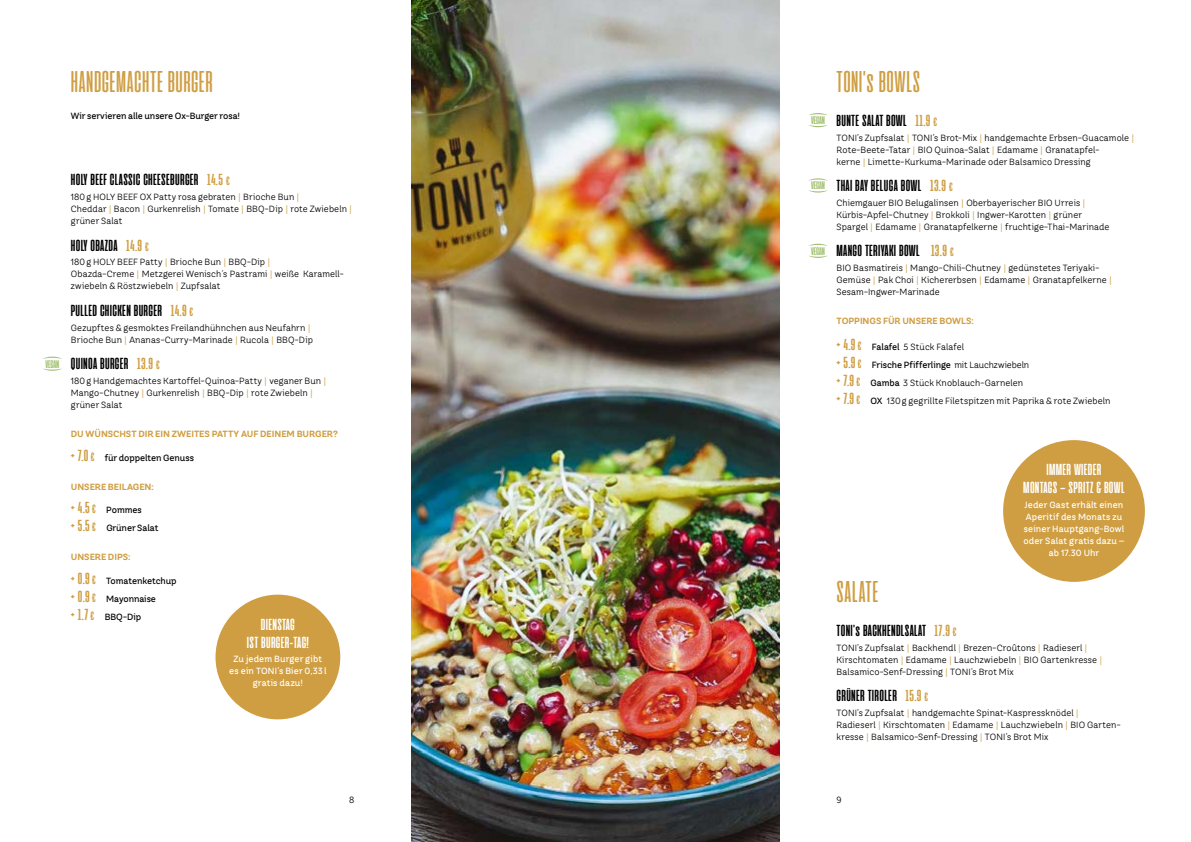
<style>
.page{position:relative;width:1191px;height:842px;background:#fff}
.page>*{position:absolute;margin:0;border:0;box-sizing:border-box;transform-origin:0 0}
.t1{font:30px "Cinematografica";letter-spacing:.02em;color:#cf9e42}
.t2{font:700 16px "Cinematografica";letter-spacing:.02em;color:#000}
.t3{font:700 16px/18px "Cinematografica";letter-spacing:.02em;color:#fff;text-align:center}
.t4{font:700 11px "Cinematografica";letter-spacing:-.01em;color:#a3c072}
.t5{font:9px/12px "TT Hazelnuts";letter-spacing:.01em;color:#000}
.t6{font:500 9px/12px "TT Hazelnuts";letter-spacing:.015em;color:#fff;text-align:center}
.t7{font:500 9px/18px "TT Hazelnuts";letter-spacing:-.01em;color:#000}
.t8{font:700 9px "TT Hazelnuts";letter-spacing:-.005em;color:#cf9e42}
.s1{color:#cf9e42}
.s2{font-size:12px;color:#cf9e42}
.s3{font-family:"Cinematografica";font-weight:700;font-size:16px;color:#cf9e42}
.s4{font-family:"Cinematografica";font-weight:700;font-size:12px;color:#cf9e42}
.s5{font-weight:500}
</style>
<div class="page">
<img style="left:411px;top:0;width:369px;height:842px">
<svg style="left:43px;top:368px;width:19px;height:3px"></svg>
<svg style="left:43px;top:357px;width:19px;height:2px"></svg>
<svg style="left:808px;top:125px;width:20px;height:2px"></svg>
<svg style="left:809px;top:113px;width:18px;height:2px"></svg>
<svg style="left:808px;top:190px;width:20px;height:3px"></svg>
<svg style="left:808px;top:178px;width:20px;height:3px"></svg>
<svg style="left:809px;top:256px;width:18px;height:2px"></svg>
<svg style="left:808px;top:244px;width:20px;height:2px"></svg>
<div style="left:1003px;top:440px;width:141px;height:142px;background:#cf9e42;border-radius:50%"></div>
<div style="left:215px;top:595px;width:125px;height:124px;background:#cf9e42;border-radius:50%"></div>
<p class="t4" style="left:45px;top:358px;width:15px">VEGAN</p>
<h1 class="t1" style="left:71px;top:66px;width:143px">HANDGEMACHTE BURGER</h1>
<h1 class="t1" style="left:836px;top:66px;width:85px">TONI’s BOWLS</h1>
<p class="t7" style="left:71px;top:107px;width:171px">Wir servieren alle unsere Ox-Burger rosa!</p>
<h2 class="t2" style="left:71px;top:171px;width:160px">HOLY BEEF CLASSIC CHEESEBURGER <span class="s1">14.5</span> <span class="s2">€</span></h2>
<p class="t5" style="left:71px;top:191px;width:283px">180g HOLY BEEF OX Patty rosa gebraten <span class="s1">|</span> Brioche Bun <span class="s1">|<br></span>Cheddar <span class="s1">|</span> Bacon <span class="s1">|</span> Gurkenrelish <span class="s1">|</span> Tomate <span class="s1">|</span> BBQ-Dip <span class="s1">|</span> rote Zwiebeln <span class="s1">| </span>grüner Salat</p>
<h2 class="t2" style="left:71px;top:236px;width:79px">HOLY OBAZDA <span class="s1">14.9</span> <span class="s2">€</span></h2>
<p class="t5" style="left:71px;top:256px;width:274px">180g HOLY BEEF Patty <span class="s1">|</span> Brioche Bun <span class="s1">|</span> BBQ-Dip <span class="s1">|<br></span>Obazda-Creme <span class="s1">|</span> Metzgerei Wenisch´s Pastrami <span class="s1">|</span> weiße Karamell&shy;zwiebeln &amp; Röstzwiebeln <span class="s1">|</span> Zupfsalat</p>
<h2 class="t2" style="left:71px;top:302px;width:124px">PULLED CHICKEN BURGER <span class="s1">14.9</span> <span class="s2">€</span></h2>
<p class="t5" style="left:71px;top:321px;width:244px">Gezupftes &amp; gesmoktes Freilandhühnchen aus Neufahrn <span class="s1">|<br></span>Brioche Bun <span class="s1">|</span> Ananas-Curry-Marinade <span class="s1">|</span> Rucola <span class="s1">|</span> BBQ-Dip</p>
<h2 class="t2" style="left:71px;top:355px;width:90px">QUINOA BURGER <span class="s1">13.9</span> <span class="s2">€</span></h2>
<p class="t5" style="left:71px;top:375px;width:257px">180g Handgemachtes Kartoffel-Quinoa-Patty <span class="s1">|</span> veganer Bun <span class="s1">|<br></span>Mango-Chutney <span class="s1">|</span> Gurkenrelish <span class="s1">|</span> BBQ-Dip <span class="s1">|</span> rote Zwiebeln <span class="s1">| </span>grüner Salat</p>
<p class="t8" style="left:71px;top:428px;width:268px">DU WÜNSCHST DIR EIN ZWEITES PATTY AUF DEINEM BURGER?</p>
<p class="t7" style="left:71px;top:448px;width:125px"><span class="s3">+ 7.O</span> <span class="s4">€</span> für doppelten Genuss</p>
<p class="t8" style="left:71px;top:481px;width:84px">UNSERE BEILAGEN:</p>
<p class="t7" style="left:71px;top:501px;width:89px"><span class="s3">+ 4.5</span> <span class="s4">€</span> Pommes<br><span class="s3">+ 5.5</span> <span class="s4">€</span> Grüner Salat</p>
<p class="t8" style="left:71px;top:551px;width:61px">UNSERE DIPS:</p>
<p class="t7" style="left:71px;top:572px;width:107px"><span class="s3">+ O.9</span> <span class="s4">€</span> Tomatenketchup <span class="s3">+ O.9</span> <span class="s4">€</span> Mayonnaise<br><span class="s3">+ 1.7</span> <span class="s4">€</span> BBQ-Dip</p>
<h2 class="t3" style="left:247px;top:615px;width:63px">DIENSTAG<br>IST BURGER-TAG!</h2>
<p class="t6" style="left:229px;top:653px;width:99px">Zu jedem Burger gibt es ein TONI’s Bier 0,33l gratis dazu!</p>
<p class="t4" style="left:811px;top:114px;width:15px">VEGAN</p>
<p class="t4" style="left:811px;top:180px;width:15px">VEGAN</p>
<p class="t4" style="left:811px;top:245px;width:15px">VEGAN</p>
<h2 class="t2" style="left:836px;top:112px;width:102px">BUNTE SALAT BOWL <span class="s1">11.9</span> <span class="s2">€</span></h2>
<p class="t5" style="left:836px;top:131px;width:299px">TONI’s Zupfsalat <span class="s1">|</span> TONI’s Brot-Mix <span class="s1">|</span> handgemachte Erbsen-Guacamole <span class="s1">|<br></span>Rote-Beete-Tatar <span class="s1">|</span> BIO Quinoa-Salat <span class="s1">|</span> Edamame <span class="s1">|</span> Granatapfel-<br>kerne <span class="s1">|</span> Limette-Kurkuma-Marinade oder Balsamico Dressing</p>
<h2 class="t2" style="left:836px;top:177px;width:118px">THAI BAY BELUGA BOWL <span class="s1">13.9</span> <span class="s2">€</span></h2>
<p class="t5" style="left:836px;top:197px;width:274px">Chiemgauer BIO Belugalinsen <span class="s1">|</span> Oberbayerischer BIO Urreis <span class="s1">|<br></span>Kürbis-Apfel-Chutney <span class="s1">|</span> Brokkoli <span class="s1">|</span> Ingwer-Karotten <span class="s1">|</span> grüner<br>Spargel <span class="s1">|</span> Edamame <span class="s1">|</span> Granatapfelkerne <span class="s1">|</span> fruchtige-Thai-Marinade</p>
<h2 class="t2" style="left:836px;top:242px;width:119px">MANGO TERIYAKI BOWL <span class="s1">13.9</span> <span class="s2">€</span></h2>
<p class="t5" style="left:836px;top:262px;width:277px">BIO Basmatireis <span class="s1">|</span> Mango-Chili-Chutney <span class="s1">|</span> gedünstetes Teriyaki-<br>Gemüse <span class="s1">|</span> Pak Choi <span class="s1">|</span> Kichererbsen <span class="s1">|</span> Edamame <span class="s1">|</span> Granatapfelkerne <span class="s1">|<br></span>Sesam-Ingwer-Marinade</p>
<p class="t8" style="left:836px;top:315px;width:139px">TOPPINGS FÜR UNSERE BOWLS:</p>
<p class="t5" style="left:836px;top:338px;width:275px;line-height:18px"><span class="s3">+ 4.9</span> <span class="s4">€</span> <span class="s5">Falafel</span> 5 Stück Falafel<br><span class="s3">+ 5.9</span> <span class="s4">€</span> <span class="s5">Frische Pfifferlinge</span> mit Lauchzwiebeln<br><span class="s3">+ 7.9</span> <span class="s4">€</span> <span class="s5">Gamba</span> 3 Stück Knoblauch-Garnelen<br><span class="s3">+ 7.9</span> <span class="s4">€</span> <span class="s5">OX</span> 130g gegrillte Filetspitzen mit Paprika &amp; rote Zwiebeln</p>
<h1 class="t1" style="left:836px;top:576px;width:43px">SALATE</h1>
<h2 class="t3" style="left:1023px;top:460px;width:103px">IMMER WIEDER<br>MONTAGS — SPRITZ &amp; BOWL</h2>
<p class="t6" style="left:1023px;top:499px;width:102px">Jeder Gast erhält einen<br>Aperitif des Monats zu seiner Hauptgang-Bowl oder Salat gratis dazu – ab 17.30 Uhr</p>
<h2 class="t2" style="left:836px;top:622px;width:121px">TONI’s BACKHENDLSALAT <span class="s1">17.9</span> <span class="s2">€</span></h2>
<p class="t5" style="left:836px;top:641px;width:267px">TONI’s Zupfsalat <span class="s1">|</span> Backhendl <span class="s1">|</span> Brezen-Croûtons <span class="s1">|</span> Radieserl <span class="s1">|<br></span>Kirschtomaten <span class="s1">|</span> Edamame <span class="s1">|</span> Lauchzwiebeln <span class="s1">|</span> BIO Gartenkresse <span class="s1">|<br></span>Balsamico-Senf-Dressing <span class="s1">|</span> TONI’s Brot Mix</p>
<h2 class="t2" style="left:836px;top:687px;width:93px">GRÜNER TIROLER <span class="s1">15.9</span> <span class="s2">€</span></h2>
<p class="t5" style="left:836px;top:707px;width:285px">TONI’s Zupfsalat <span class="s1">|</span> handgemachte Spinat-Kaspressknödel <span class="s1">|<br></span>Radieserl <span class="s1">|</span> Kirschtomaten <span class="s1">|</span> Edamame <span class="s1">|</span> Lauchzwiebeln <span class="s1">|</span> BIO Garten&shy;kresse <span class="s1">|</span> Balsamico-Senf-Dressing <span class="s1">|</span> TONI’s Brot Mix</p>
<p class="t5" style="left:349px;top:793px;width:7px">8</p>
<p class="t5" style="left:836px;top:793px;width:7px">9</p>
</div>
